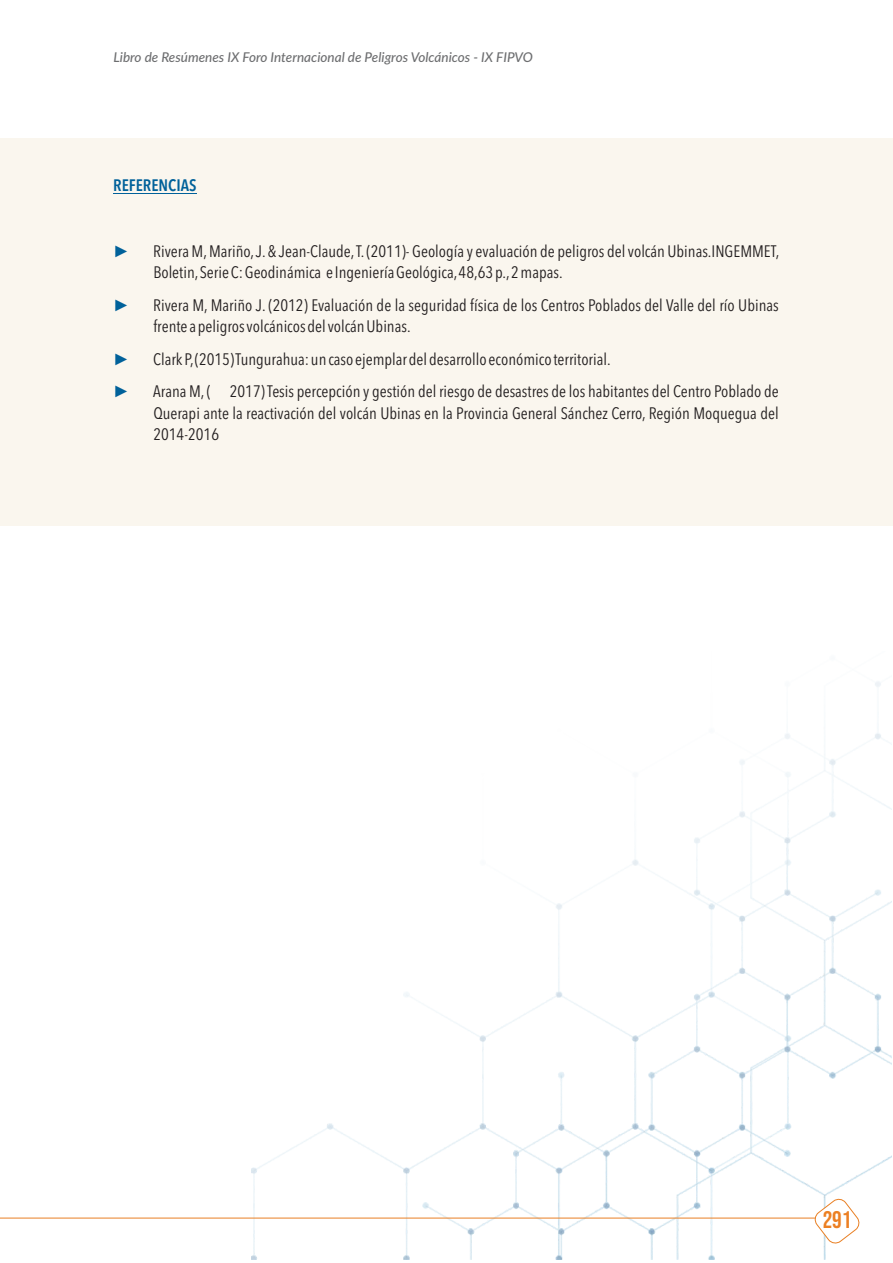
<style>
.page{position:relative;width:893px;height:1263px;background:#fff}
.page>*{position:absolute;margin:0;border:0;box-sizing:border-box;transform-origin:0 0}
.t1{font:24px "Bebas Neue";color:#ec8023}
.t2{font:16.5px/21.5px "Avenir Next Condensed";color:#231f20}
.t3{font:600 16.5px "Avenir Next Condensed";color:#00619a}
.t4{font:16.5px "Franklin Gothic";color:#00619a}
.t5{font:italic 500 13.5px "Lato";color:#6d6e70}
</style>
<div class="page">
<img style="left:251px;top:681px;width:640px;height:579px">
<div style="left:0;top:139px;width:893px;height:387px;background:#faf6ee"></div>
<hr style="left:113px;top:193px;width:84px;height:1px;background:#00619a">
<hr style="left:0;top:1218px;width:817px;height:1px;background:#e98024">
<svg style="left:814px;top:1198px;width:46px;height:46px"></svg>
<p class="t5" style="left:113px;top:51px;width:421px">Libro de Resúmenes IX Foro Internacional de Peligros Volcánicos - IX FIPVO</p>
<p class="t3" style="left:113px;top:175px;width:85px">REFERENCIAS</p>
<p class="t4" style="left:113px;top:245px;width:18px">►</p>
<p class="t2" style="left:153px;top:241px;width:627px">Rivera M, Mariño, J. &amp; Jean-Claude, T. (2011)- Geología y evaluación de peligros del volcán Ubinas.INGEMMET,<br>Boletin, Serie C: Geodinámica e Ingeniería Geológica, 48,63 p., 2 mapas.</p>
<p class="t4" style="left:113px;top:299px;width:18px">►</p>
<p class="t2" style="left:153px;top:295px;width:627px">Rivera M, Mariño J. (2012) Evaluación de la seguridad física de los Centros Poblados del Valle del río Ubinas frente a peligros volcánicos del volcán Ubinas.</p>
<p class="t4" style="left:113px;top:353px;width:18px">►</p>
<p class="t2" style="left:153px;top:349px;width:459px">Clark P, (2015) Tungurahua: un caso ejemplar del desarrollo económico territorial.</p>
<p class="t4" style="left:113px;top:386px;width:18px">►</p>
<p class="t2" style="left:153px;top:381px;width:627px;text-align:justify">Arana M, ( 2017) Tesis percepción y gestión del riesgo de desastres de los habitantes del Centro Poblado de Querapi ante la reactivación del volcán Ubinas en la Provincia General Sánchez Cerro, Región Moquegua del 2014-2016</p>
<h1 class="t1" style="left:823px;top:1210px;width:30px">291</h1>
</div>
